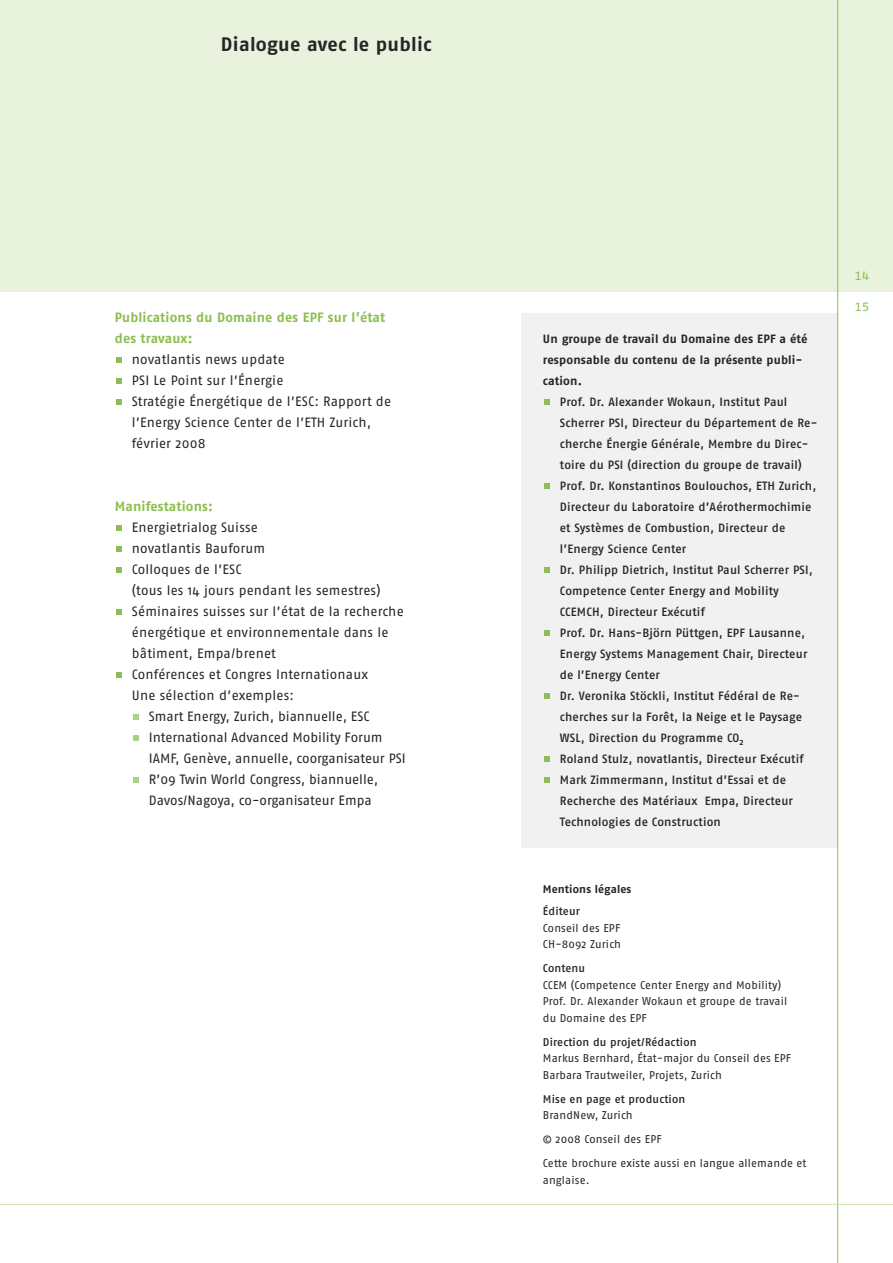
<style>
.page{position:relative;width:893px;height:1263px;background:#fff}
.page>*{position:absolute;margin:0;border:0;box-sizing:border-box;transform-origin:0 0}
.t1{font:700 19.5px "Fago No";letter-spacing:.015em;color:#272627}
.t2{font:13.5px/21px "Fago No";letter-spacing:.01em;color:#272627}
.t3{font:700 13.5px/21px "Fago No";letter-spacing:.015em;color:#8cbf50}
.t4{font:12px/21px "Fago No Med";letter-spacing:.015em;color:#272627}
.t5{font:700 12px/21px "Fago No";letter-spacing:.015em;color:#272627}
.t6{font:12px "Fago Mo";color:#8cbf50}
.t7{font:11.25px/16.5px "Fago No";letter-spacing:.015em;color:#272627}
.t8{font:11.25px "Fago No Med";letter-spacing:.015em;color:#272627}
.t9{font:700 11.25px "Fago No";letter-spacing:.015em;color:#272627}
</style>
<div class="page">
<div style="left:521px;top:313px;width:317px;height:534px;background:#f1f1f2"></div>
<div style="left:0;top:0;width:893px;height:291px;background:#e8f2dc"></div>
<hr style="left:837px;top:0;width:1px;height:1263px;background:#8cbf50">
<hr style="left:0;top:1204px;width:893px;height:1px;background:#d1e6b9">
<svg style="left:133px;top:777px;width:5px;height:5px"></svg>
<svg style="left:133px;top:735px;width:5px;height:5px"></svg>
<svg style="left:116px;top:672px;width:5px;height:5px"></svg>
<svg style="left:116px;top:609px;width:5px;height:5px"></svg>
<svg style="left:116px;top:567px;width:5px;height:5px"></svg>
<svg style="left:116px;top:546px;width:5px;height:5px"></svg>
<svg style="left:116px;top:399px;width:5px;height:5px"></svg>
<svg style="left:116px;top:378px;width:5px;height:5px"></svg>
<svg style="left:133px;top:714px;width:5px;height:5px"></svg>
<svg style="left:116px;top:525px;width:5px;height:5px"></svg>
<svg style="left:116px;top:357px;width:5px;height:5px"></svg>
<svg style="left:544px;top:777px;width:5px;height:5px"></svg>
<svg style="left:544px;top:756px;width:5px;height:5px"></svg>
<svg style="left:544px;top:693px;width:5px;height:5px"></svg>
<svg style="left:544px;top:630px;width:5px;height:5px"></svg>
<svg style="left:544px;top:567px;width:5px;height:5px"></svg>
<svg style="left:544px;top:483px;width:5px;height:5px"></svg>
<svg style="left:544px;top:399px;width:5px;height:5px"></svg>
<h1 class="t1" style="left:221px;top:37px;width:212px">Dialogue avec le public</h1>
<p class="t3" style="left:115px;top:308px;width:272px">Publications du Domaine des EPF sur l’état des travaux:</p>
<p class="t2" style="left:132px;top:350px;width:261px">novatlantis news update<br>PSI Le Point sur l’Énergie<br>Stratégie Énergétique de l’ESC: Rapport de l’Energy Science Center de l’ETH Zurich, février 2008</p>
<p class="t3" style="left:115px;top:497px;width:100px">Manifestations:</p>
<p class="t2" style="left:132px;top:518px;width:128px">Energietrialog Suisse</p>
<p class="t2" style="left:132px;top:539px;width:135px">novatlantis Bauforum</p>
<p class="t2" style="left:132px;top:560px;width:111px">Colloques de l’ESC</p>
<p class="t2" style="left:132px;top:581px;width:250px">(tous les 14 jours pendant les semestres)</p>
<p class="t2" style="left:132px;top:602px;width:273px">Séminaires suisses sur l’état de la recherche</p>
<p class="t2" style="left:132px;top:623px;width:258px">énergétique et environnementale dans le</p>
<p class="t2" style="left:132px;top:644px;width:146px">bâtiment, Empa/brenet</p>
<p class="t2" style="left:132px;top:665px;width:238px">Conférences et Congres Internationaux</p>
<p class="t2" style="left:132px;top:686px;width:164px">Une sélection d’exemples:</p>
<p class="t2" style="left:149px;top:707px;width:222px">Smart Energy, Zurich, biannuelle, ESC</p>
<p class="t2" style="left:149px;top:728px;width:235px">International Advanced Mobility Forum</p>
<p class="t2" style="left:149px;top:749px;width:258px">IAMF, Genève, annuelle, coorganisateur PSI</p>
<p class="t2" style="left:149px;top:770px;width:231px">R’09 Twin World Congress, biannuelle,</p>
<p class="t2" style="left:149px;top:791px;width:224px">Davos/Nagoya, co-organisateur Empa</p>
<p class="t5" style="left:543px;top:330px;width:266px">Un groupe de travail du Domaine des EPF a été responsable du contenu de la présente publi&shy;cation.</p>
<p class="t4" style="left:560px;top:393px;width:259px">Prof. Dr. Alexander Wokaun, Institut Paul Scherrer PSI, Directeur du Département de Re&shy;cherche Énergie Générale, Membre du Direc&shy;toire du PSI (direction du groupe de travail)<br>Prof. Dr. Konstantinos Boulouchos, ETH Zurich, Directeur du Laboratoire d’Aérothermochimie et Systèmes de Combustion, Directeur de l’Energy Science Center<br>Dr. Philipp Dietrich, Institut Paul Scherrer PSI, Competence Center Energy and Mobility CCEMCH, Directeur Exécutif<br>Prof. Dr. Hans-Björn Püttgen, EPF Lausanne, Energy Systems Management Chair, Directeur de l’Energy Center<br>Dr. Veronika Stöckli, Institut Fédéral de Re&shy;cherches sur la Forêt, la Neige et le Paysage WSL, Direction du Programme CO<sub>2<br></sub>Roland Stulz, novatlantis, Directeur Exécutif Mark Zimmermann, Institut d’Essai et de Recherche des Matériaux Empa, Directeur Technologies de Construction</p>
<p class="t9" style="left:543px;top:884px;width:90px">Mentions légales</p>
<p class="t8" style="left:543px;top:907px;width:39px">Éditeur</p>
<p class="t7" style="left:543px;top:920px;width:80px">Conseil des EPF<br>CH-8092 Zurich</p>
<p class="t8" style="left:543px;top:964px;width:44px">Contenu</p>
<p class="t7" style="left:543px;top:977px;width:246px">CCEM (Competence Center Energy and Mobility)<br>Prof. Dr. Alexander Wokaun et groupe de travail du Domaine des EPF</p>
<p class="t8" style="left:543px;top:1037px;width:155px">Direction du projet/Rédaction</p>
<p class="t7" style="left:543px;top:1051px;width:250px">Markus Bernhard, État-major du Conseil des EPF<br>Barbara Trautweiler, Projets, Zurich</p>
<p class="t8" style="left:543px;top:1094px;width:144px">Mise en page et production</p>
<p class="t7" style="left:543px;top:1104px;width:265px;line-height:24px">BrandNew, Zurich<br>© 2008 Conseil des EPF<br>Cette brochure existe aussi en langue allemande et</p>
<p class="t7" style="left:543px;top:1172px;width:48px">anglaise.</p>
<p class="t6" style="left:855px;top:272px;width:16px">14</p>
<p class="t6" style="left:855px;top:302px;width:16px">15</p>
</div>
